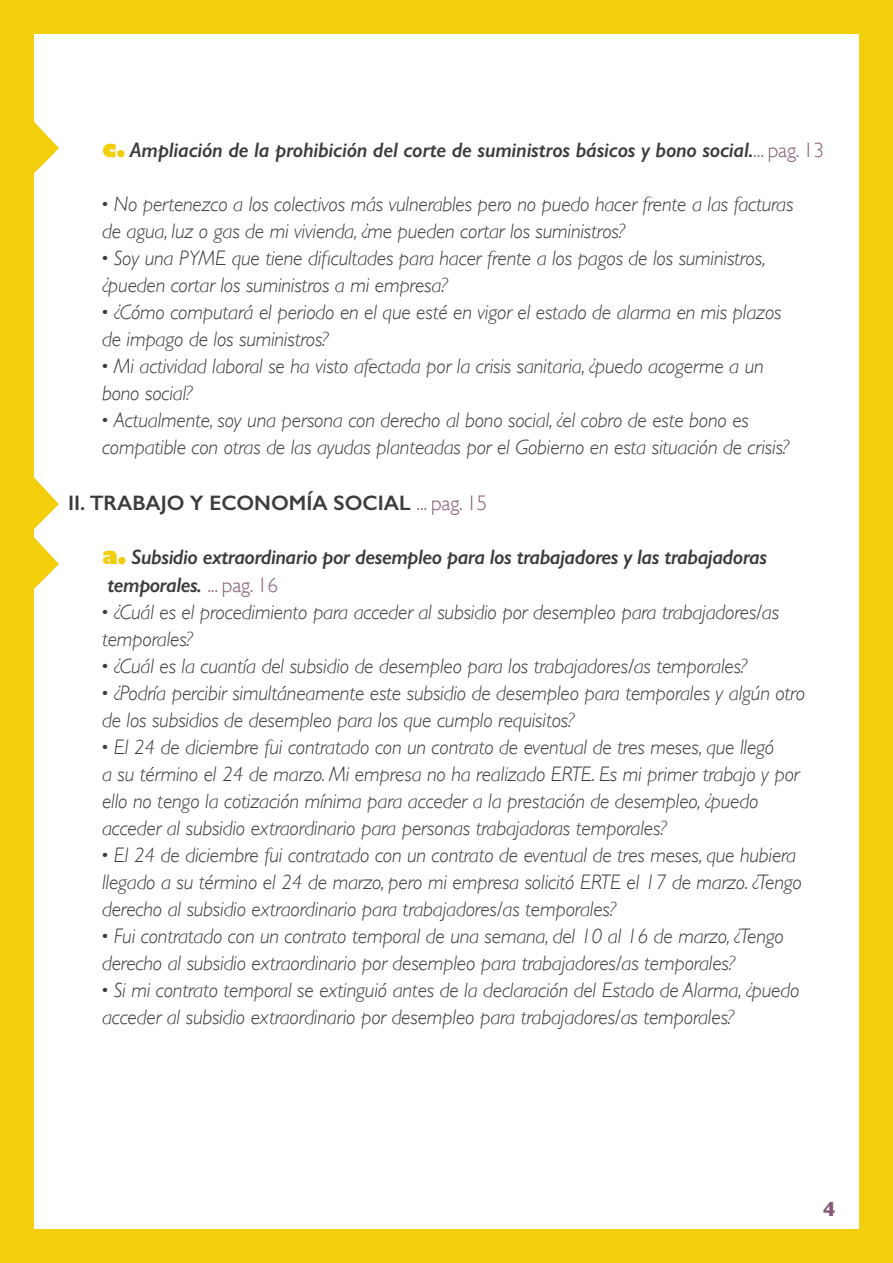
<style>
.page{position:relative;width:893px;height:1263px;background:#f3cf0d}
.page>*{position:absolute;margin:0;border:0;box-sizing:border-box;transform-origin:0 0}
.Indice_texto{font:italic 300 21px/27px "Gill Sans";letter-spacing:-.01em;color:#3c3c3b}
.Indice_Texto_negrita{font:italic 600 21px "Gill Sans";letter-spacing:-.025em;color:#3c3c3b}
.TITULO_SECCION{font:600 21px "Gill Sans";color:#3c3c3b}
.t1{font:700 21px "Gill Sans";color:#865a74}
.s1{font-weight:800;font-style:normal;font-size:22.5px;color:#f3ce0a}
.s2{font-weight:300;font-style:normal;color:#865a74}
.s3{font-weight:700;font-style:normal}
.s4{font-weight:300;color:#865a74}
</style>
<div class="page">
<div style="left:34px;top:34px;width:825px;height:1195px;background:#fff"></div>
<svg style="left:34px;top:477px;width:25px;height:112px"></svg>
<svg style="left:34px;top:121px;width:25px;height:53px"></svg>
<p class="Indice_Texto_negrita" style="left:102px;top:137px;width:723px"><span class="s1">c.</span> Ampliación de la prohibición del corte de suministros básicos y bono social.<span class="s2">... pag. 13</span></p>
<p class="Indice_texto" style="left:102px;top:191px;width:693px"><span class="s3">·</span> No pertenezco a los colectivos más vulnerables pero no puedo hacer frente a las facturas</p>
<p class="Indice_texto" style="left:102px;top:218px;width:524px">de agua, luz o gas de mi vivienda, ¿me pueden cortar los suministros?</p>
<p class="Indice_texto" style="left:102px;top:245px;width:665px"><span class="s3">·</span> Soy una PYME que tiene dificultades para hacer frente a los pagos de los suministros, ¿pueden cortar los suministros a mi empresa?</p>
<p class="Indice_texto" style="left:102px;top:299px;width:681px"><span class="s3">·</span> ¿Cómo computará el periodo en el que esté en vigor el estado de alarma en mis plazos</p>
<p class="Indice_texto" style="left:102px;top:326px;width:228px">de impago de los suministros?</p>
<p class="Indice_texto" style="left:102px;top:353px;width:663px"><span class="s3">·</span> Mi actividad laboral se ha visto afectada por la crisis sanitaria, ¿puedo acogerme a un</p>
<p class="Indice_texto" style="left:102px;top:380px;width:92px">bono social?</p>
<p class="Indice_texto" style="left:102px;top:407px;width:688px"><span class="s3">·</span> Actualmente, soy una persona con derecho al bono social, ¿el cobro de este bono es compatible con otras de las ayudas planteadas por el Gobierno en esta situación de crisis?</p>
<p class="TITULO_SECCION" style="left:68px;top:490px;width:421px">II. TRABAJO Y ECONOMÍA SOCIAL <span class="s4">... pag. 15</span></p>
<p class="Indice_Texto_negrita" style="left:102px;top:544px;width:667px"><span class="s1">a.</span> Subsidio extraordinario por desempleo para los trabajadores y las trabajadoras</p>
<p class="Indice_Texto_negrita" style="left:107px;top:572px;width:172px">temporales. <span class="s2">... pag. 16</span></p>
<p class="Indice_texto" style="left:102px;top:599px;width:679px"><span class="s3">·</span> ¿Cuál es el procedimiento para acceder al subsidio por desempleo para trabajadores/as temporales?</p>
<p class="Indice_texto" style="left:102px;top:653px;width:646px"><span class="s3">·</span> ¿Cuál es la cuantía del subsidio de desempleo para los trabajadores/as temporales?</p>
<p class="Indice_texto" style="left:102px;top:680px;width:705px"><span class="s3">·</span> ¿Podría percibir simultáneamente este subsidio de desempleo para temporales y algún otro de los subsidios de desempleo para los que cumplo requisitos?</p>
<p class="Indice_texto" style="left:102px;top:734px;width:674px"><span class="s3">·</span> El 24 de diciembre fui contratado con un contrato de eventual de tres meses, que llegó</p>
<p class="Indice_texto" style="left:102px;top:761px;width:699px">a su término el 24 de marzo. Mi empresa no ha realizado ERTE. Es mi primer trabajo y por ello no tengo la cotización mínima para acceder a la prestación de desempleo, ¿puedo</p>
<p class="Indice_texto" style="left:102px;top:815px;width:566px">acceder al subsidio extraordinario para personas trabajadoras temporales?</p>
<p class="Indice_texto" style="left:102px;top:842px;width:701px"><span class="s3">·</span> El 24 de diciembre fui contratado con un contrato de eventual de tres meses, que hubiera llegado a su término el 24 de marzo, pero mi empresa solicitó ERTE el 17 de marzo. ¿Tengo derecho al subsidio extraordinario para trabajadores/as temporales?</p>
<p class="Indice_texto" style="left:102px;top:923px;width:683px"><span class="s3">·</span> Fui contratado con un contrato temporal de una semana, del 10 al 16 de marzo, ¿Tengo derecho al subsidio extraordinario por desempleo para trabajadores/as temporales?</p>
<p class="Indice_texto" style="left:102px;top:977px;width:699px"><span class="s3">·</span> Si mi contrato temporal se extinguió antes de la declaración del Estado de Alarma, ¿puedo acceder al subsidio extraordinario por desempleo para trabajadores/as temporales?</p>
<p class="t1" style="left:823px;top:1192px;width:14px">4</p>
</div>
